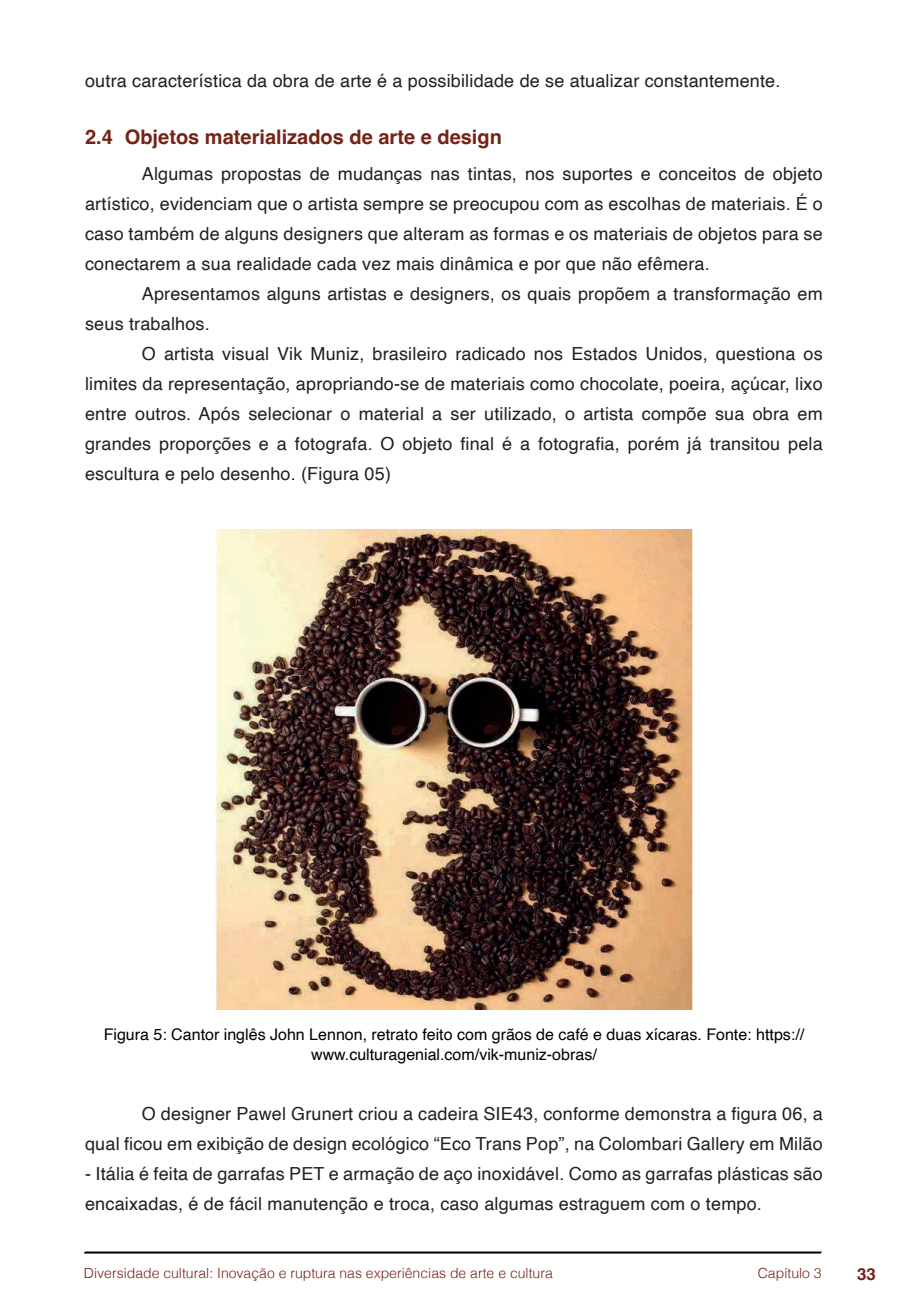
<style>
.page{position:relative;width:908px;height:1304px;background:#fff}
.page>*{position:absolute;margin:0;border:0;box-sizing:border-box;transform-origin:0 0}
.t1{font:700 20px "Helvetica";color:#752317}
.t2{font:18px/30px "Helvetica";letter-spacing:.01em;color:#231f20;text-align:justify}
.t3{font:700 16.8px "Helvetica";color:#752317}
.t4{font:16px/19.2px "Helvetica";color:#000;text-align:center}
.t5{font:300 14px "Helvetica";color:#752317}
</style>
<div class="page">
<svg style="left:84px;top:1251px;width:737px;height:3px;background:#515151"></svg>
<img style="left:215px;top:530px;width:477px;height:480px">
<p class="t2" style="left:85px;top:66px;width:696px">outra característica da obra de arte é a possibilidade de se atualizar constantemente.</p>
<p class="t1" style="left:85px;top:125px;width:418px">2.4 Objetos materializados de arte e design</p>
<p class="t2" style="left:85px;top:159px;width:738px;text-indent:57px">Algumas propostas de mudanças nas tintas, nos suportes e conceitos de objeto artístico, evidenciam que o artista sempre se preocupou com as escolhas de materiais. É o caso também de alguns designers que alteram as formas e os materiais de objetos para se conectarem a sua realidade cada vez mais dinâmica e por que não efêmera.</p>
<p class="t2" style="left:85px;top:279px;width:738px;text-indent:57px">Apresentamos alguns artistas e designers, os quais propõem a transformação em seus trabalhos.</p>
<p class="t2" style="left:85px;top:339px;width:738px;text-indent:57px">O artista visual Vik Muniz, brasileiro radicado nos Estados Unidos, questiona os limites da representação, apropriando-se de materiais como chocolate, poeira, açúcar, lixo entre outros. Após selecionar o material a ser utilizado, o artista compõe sua obra em grandes proporções e a fotografa. O objeto final é a fotografia, porém já transitou pela escultura e pelo desenho. (Figura 05)</p>
<p class="t4" style="left:104px;top:1026px;width:701px">Figura 5: Cantor inglês John Lennon, retrato feito com grãos de café e duas xícaras. Fonte: https:// www.culturagenial.com/vik-muniz-obras/</p>
<p class="t2" style="left:85px;top:1099px;width:738px;text-align:right">O designer Pawel Grunert criou a cadeira SIE43, conforme demonstra a figura 06, a<br>qual ficou em exibição de design ecológico “Eco Trans Pop”, na Colombari Gallery em Milão</p>
<p class="t2" style="left:85px;top:1159px;width:738px">- Itália é feita de garrafas PET e armação de aço inoxidável. Como as garrafas plásticas são encaixadas, é de fácil manutenção e troca, caso algumas estraguem com o tempo.</p>
<p class="t5" style="left:84px;top:1261px;width:470px">Diversidade cultural: Inovação e ruptura nas experiências de arte e cultura</p>
<p class="t5" style="left:757px;top:1261px;width:65px">Capítulo 3</p>
<p class="t3" style="left:856px;top:1264px;width:20px">33</p>
</div>
